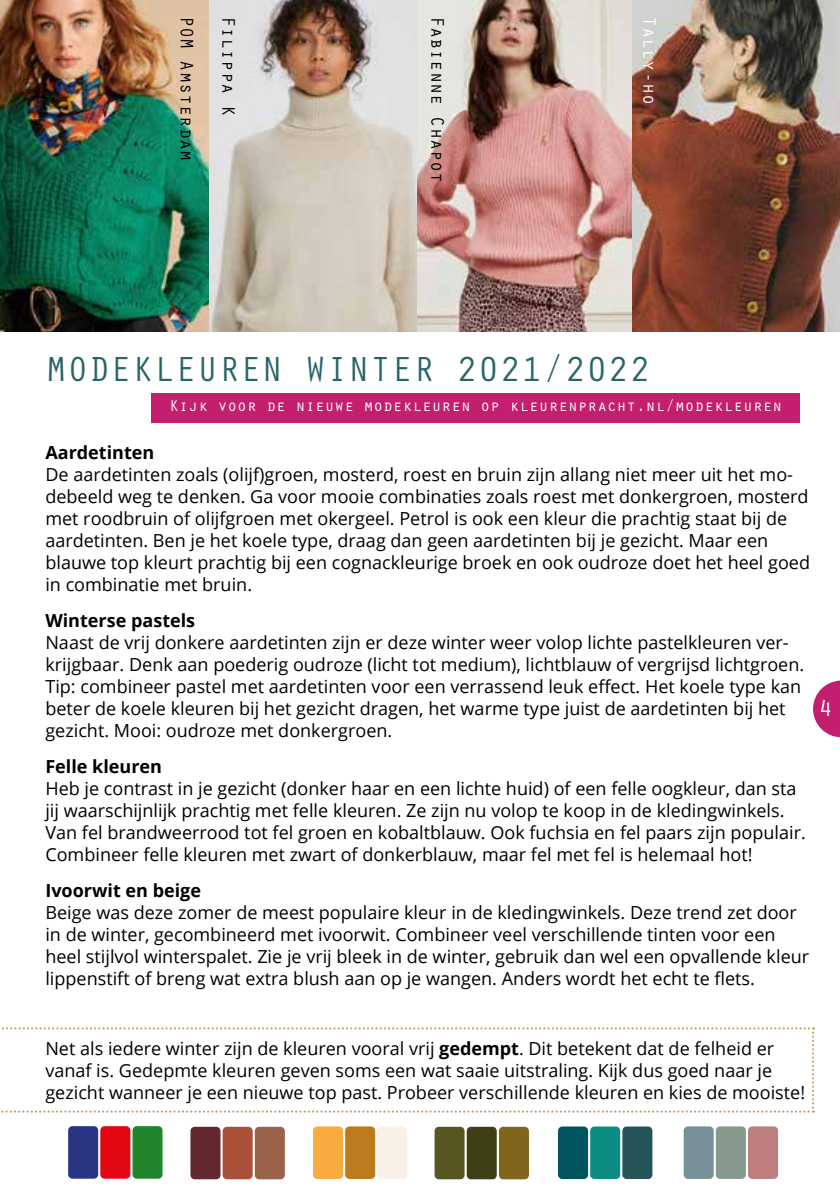
<style>
.page{position:relative;width:840px;height:1191px;background:#fff}
.page>*{position:absolute;margin:0;border:0;box-sizing:border-box;transform-origin:0 0}
.t1{font:36px "Orator Std";color:#296468}
.t2{font:24px "Orator Std";color:#fff}
.t3{font:18.6px "Orator Std";color:#000}
.t4{font:18.6px "Orator Std";color:#fff}
.t5{font:18px/22px "Open Sans";color:#000}
.t6{font:700 18px "Open Sans";color:#000}
.t7{font:16.2px "Orator Std";color:#fff}
.s1{font-weight:700}
</style>
<div class="page">
<img style="left:421px;top:0;width:418px;height:332px">
<svg style="left:813px;top:680px;width:26px;height:57px"></svg>
<div style="left:151px;top:393px;width:648px;height:29px;background:#c41e6e"></div>
<svg style="left:65px;top:1124px;width:99px;height:57px"></svg>
<div style="left:68px;top:1126px;width:30px;height:52px;background:#283583;border-radius:4px"></div>
<div style="left:100px;top:1126px;width:30px;height:52px;background:#e30613;border-radius:4px"></div>
<div style="left:132px;top:1126px;width:30px;height:52px;background:#21852b;border-radius:4px"></div>
<svg style="left:188px;top:1124px;width:98px;height:57px"></svg>
<div style="left:190px;top:1126px;width:30px;height:53px;background:#622830;border-radius:4px"></div>
<div style="left:222px;top:1126px;width:30px;height:53px;background:#aa5139;border-radius:4px"></div>
<div style="left:255px;top:1126px;width:30px;height:53px;background:#9a6349;border-radius:4px"></div>
<div style="left:313px;top:1126px;width:30px;height:53px;background:#f8ab41;border-radius:4px"></div>
<div style="left:345px;top:1126px;width:30px;height:53px;background:#bd7a1d;border-radius:4px"></div>
<div style="left:377px;top:1126px;width:30px;height:53px;background:#f9f1e8;border-radius:4px"></div>
<div style="left:433px;top:1124px;width:98px;height:57px;background:linear-gradient(to bottom,#fff,#fefefd);border-radius:7px"></div>
<div style="left:434px;top:1126px;width:30px;height:53px;background:#575621;border-radius:4px"></div>
<div style="left:466px;top:1126px;width:30px;height:53px;background:#3f3f15;border-radius:4px"></div>
<div style="left:498px;top:1126px;width:30px;height:53px;background:#81651c;border-radius:4px"></div>
<svg style="left:555px;top:1124px;width:99px;height:57px"></svg>
<div style="left:557px;top:1126px;width:30px;height:53px;background:#00545e;border-radius:4px"></div>
<div style="left:590px;top:1126px;width:30px;height:53px;background:#0c8d84;border-radius:4px"></div>
<div style="left:622px;top:1126px;width:30px;height:53px;background:#255559;border-radius:4px"></div>
<svg style="left:681px;top:1124px;width:98px;height:57px"></svg>
<div style="left:683px;top:1126px;width:30px;height:52px;background:#779098;border-radius:4px"></div>
<div style="left:715px;top:1126px;width:30px;height:52px;background:#86998d;border-radius:4px"></div>
<div style="left:747px;top:1126px;width:30px;height:52px;background:#bd7e7e;border-radius:4px"></div>
<img style="left:0;top:0;width:421px;height:332px">
<svg style="left:1px;top:1027px;width:812px;height:85px"></svg>
<p class="t3" style="left:200px;top:16px;width:147px;rotate:90deg">POM Amsterdam</p>
<p class="t3" style="left:242px;top:16px;width:102px;rotate:90deg">Filippa K</p>
<p class="t3" style="left:451px;top:16px;width:169px;rotate:90deg">Fabienne Chapot</p>
<p class="t4" style="left:662px;top:16px;width:91px;rotate:90deg">Tally-ho</p>
<h1 class="t1" style="left:45px;top:344px;width:606px">MODEKLEUREN WINTER 2021/2022</h1>
<p class="t7" style="left:169px;top:394px;width:614px">Kijk voor de nieuwe modekleuren op kleurenpracht.nl/modekleuren</p>
<p class="t6" style="left:45px;top:439px;width:110px">Aardetinten</p>
<p class="t5" style="left:45px;top:462px;width:765px">De aardetinten zoals (olijf)groen, mosterd, roest en bruin zijn allang niet meer uit het mo&shy;debeeld weg te denken. Ga voor mooie combinaties zoals roest met donkergroen, mosterd met roodbruin of olijfgroen met okergeel. Petrol is ook een kleur die prachtig staat bij de aardetinten. Ben je het koele type, draag dan geen aardetinten bij je gezicht. Maar een blauwe top kleurt prachtig bij een cognackleurige broek en ook oudroze doet het heel goed in combinatie met bruin.</p>
<p class="t6" style="left:45px;top:607px;width:151px">Winterse pastels</p>
<p class="t5" style="left:45px;top:630px;width:759px">Naast de vrij donkere aardetinten zijn er deze winter weer volop lichte pastelkleuren ver&shy;krijgbaar. Denk aan poederig oudroze (licht tot medium), lichtblauw of vergrijsd lichtgroen.<br>Tip: combineer pastel met aardetinten voor een verrassend leuk effect. Het koele type kan beter de koele kleuren bij het gezicht dragen, het warme type juist de aardetinten bij het gezicht. Mooi: oudroze met donkergroen.</p>
<p class="t6" style="left:45px;top:753px;width:118px">Felle kleuren</p>
<p class="t5" style="left:45px;top:776px;width:761px">Heb je contrast in je gezicht (donker haar en een lichte huid) of een felle oogkleur, dan sta jij waarschijnlijk prachtig met felle kleuren. Ze zijn nu volop te koop in de kledingwinkels.<br>Van fel brandweerrood tot fel groen en kobaltblauw. Ook fuchsia en fel paars zijn populair.<br>Combineer felle kleuren met zwart of donkerblauw, maar fel met fel is helemaal hot!</p>
<p class="t6" style="left:45px;top:877px;width:157px">Ivoorwit en beige</p>
<p class="t5" style="left:45px;top:900px;width:764px">Beige was deze zomer de meest populaire kleur in de kledingwinkels. Deze trend zet door in de winter, gecombineerd met ivoorwit. Combineer veel verschillende tinten voor een heel stijlvol winterspalet. Zie je vrij bleek in de winter, gebruik dan wel een opvallende kleur lippenstift of breng wat extra blush aan op je wangen. Anders wordt het echt te flets.</p>
<h2 class="t2" style="left:817px;top:690px;width:16px">4</h2>
<p class="t5" style="left:45px;top:1036px;width:760px">Net als iedere winter zijn de kleuren vooral vrij <span class="s1">gedempt</span>. Dit betekent dat de felheid er vanaf is. Gedepmte kleuren geven soms een wat saaie uitstraling. Kijk dus goed naar je gezicht wanneer je een nieuwe top past. Probeer verschillende kleuren en kies de mooiste!</p>
</div>
